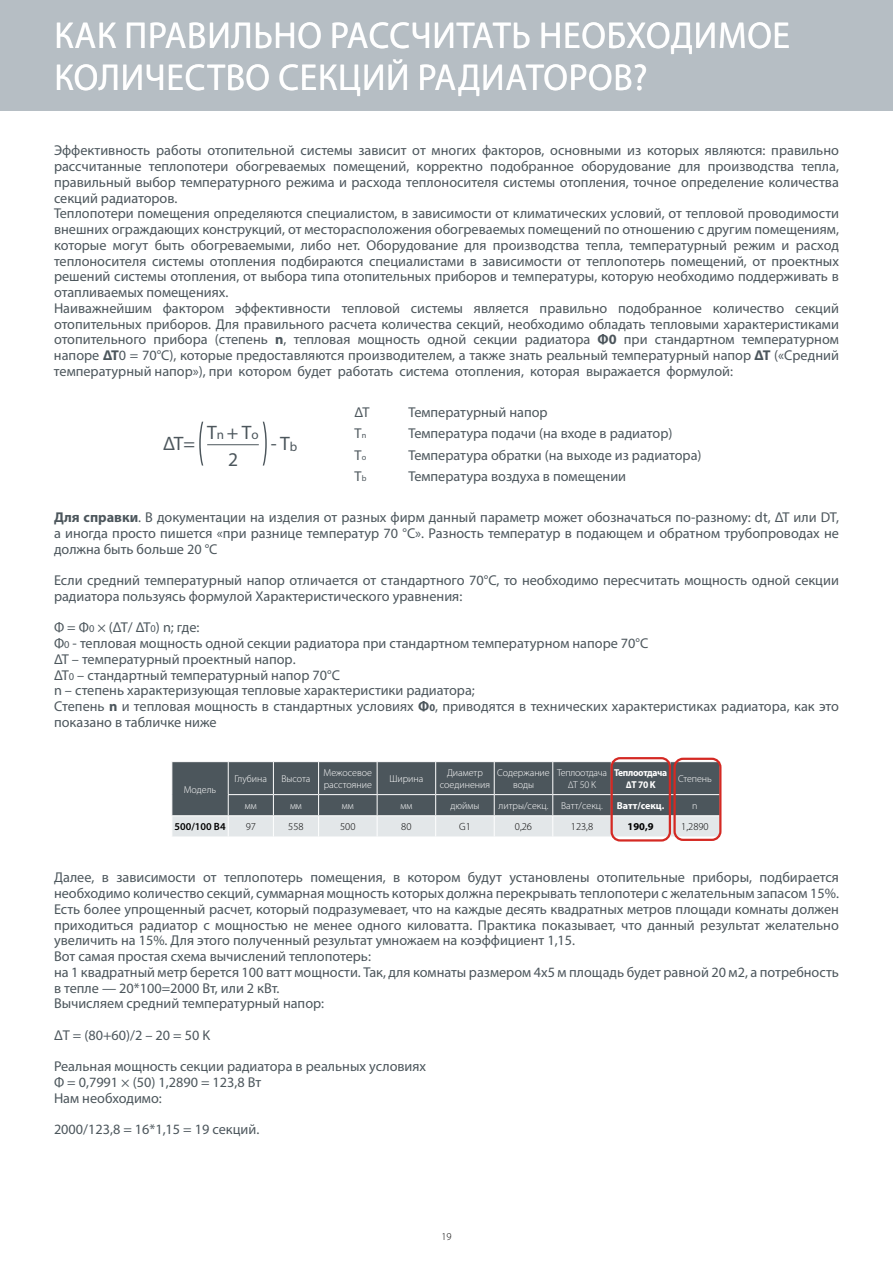
<style>
.page{position:relative;width:893px;height:1263px;background:#fff}
.page>*{position:absolute;margin:0;border:0;box-sizing:border-box;transform-origin:0 0}
.t1{font:37.5px/42px "Myriad Pro";letter-spacing:.02em;color:#fff;scale:.95 1}
.t2{font:19.5px/27px "Myriad Pro";color:#4c565c;text-align:center}
.t3{font:14.25px/15.8px "Myriad Pro";color:#4c565c}
.t4{font:300 10.5px "Myriad Pro";color:#000}
.t5{font:600 10.5px "Myriad Pro";color:#000}
.t6{font:700 10.5px "Myriad Pro";color:#000}
.t7{font:300 10.05px/12px "Myriad Pro";color:#fff;text-align:center}
.t8{font:300 10.05px/12px "Myriad Pro";letter-spacing:-.02em;color:#fff;text-align:center}
.t9{font:700 10.05px/12px "Myriad Pro";letter-spacing:-.03em;color:#fff;text-align:center;scale:.95 1}
.t10{font:700 10.05px "Myriad Pro";color:#fff}
.s1{font-weight:700}
.s2{font-size:13.05px}
.s3{font-size:8.25px}
.s4{font-size:10.5px}
.s5{font-weight:700;font-size:10.5px}
</style>
<div class="page">
<div style="left:0;top:0;width:893px;height:111px;background:#b6bec4"></div>
<svg style="left:199px;top:422px;width:4px;height:43px"></svg>
<hr style="left:207px;top:444px;width:52px;height:1px;background:#4c565c">
<svg style="left:263px;top:422px;width:4px;height:43px"></svg>
<svg style="left:171px;top:762px;width:550px;height:75px;background:#7d8489"></svg>
<div style="left:673px;top:758px;width:48px;height:83px;border:2px solid #d42923;border-radius:9px"></div>
<div style="left:610px;top:757px;width:61px;height:84px;border:2px solid #d42923;border-radius:9px"></div>
<h1 class="t1" style="left:54px;top:14px;width:776px">КАК ПРАВИЛЬНО РАССЧИТАТЬ НЕОБХОДИМОЕ<br>КОЛИЧЕСТВО СЕКЦИЙ РАДИАТОРОВ?</h1>
<p class="t3" style="left:54px;top:142px;width:786px">Эффективность работы отопительной системы зависит от многих факторов, основными из которых являются: правильно рассчитанные теплопотери обогреваемых помещений, корректно подобранное оборудование для производства тепла, правильный выбор температурного режима и расхода теплоносителя системы отопления, точное определение количества секций радиаторов.<br>Теплопотери помещения определяются специалистом, в зависимости от климатических условий, от тепловой проводимости внешних ограждающих конструкций, от месторасположения обогреваемых помещений по отношению с другим помещениям, которые могут быть обогреваемыми, либо нет. Оборудование для производства тепла, температурный режим и расход теплоносителя системы отопления подбираются специалистами в зависимости от теплопотерь помещений, от проектных решений системы отопления, от выбора типа отопительных приборов и температуры, которую необходимо поддерживать в отапливаемых помещениях.<br>Наиважнейшим фактором эффективности тепловой системы является правильно подобранное количество секций отопительных приборов. Для правильного расчета количества секций, необходимо обладать тепловыми характеристиками отопительного прибора (степень <span class="s1">n</span>, тепловая мощность одной секции радиатора <span class="s1">Φ0</span> при стандартном температурном напоре <span class="s1">ΔT</span>0 = 70°С), которые предоставляются производителем, а также знать реальный температурный напор <span class="s1">ΔT</span> («Средний температурный напор»), при котором будет работать система отопления, которая выражается формулой:</p>
<h2 class="t2" style="left:163px;top:429px;width:33px">ΔT=</h2>
<h2 class="t2" style="left:207px;top:418px;width:53px">T<span class="s2">n</span> + T<span class="s2">o<br></span>2</h2>
<h2 class="t2" style="left:271px;top:430px;width:28px">- T<span class="s2">b</span></h2>
<p class="t3" style="left:355px;top:404px;width:16px">ΔT</p>
<p class="t3" style="left:409px;top:404px;width:141px">Температурный напор</p>
<p class="t3" style="left:355px;top:425px;width:13px">T<span class="s3">n</span></p>
<p class="t3" style="left:409px;top:425px;width:265px">Температура подачи (на входе в радиатор)</p>
<p class="t3" style="left:355px;top:447px;width:13px">T<span class="s3">o</span></p>
<p class="t3" style="left:409px;top:447px;width:294px">Температура обратки (на выходе из радиатора)</p>
<p class="t3" style="left:355px;top:468px;width:13px">T<span class="s3">b</span></p>
<p class="t3" style="left:409px;top:468px;width:219px">Температура воздуха в помещении</p>
<p class="t3" style="left:54px;top:509px;width:786px;text-align:justify"><span class="s1">Для справки</span>. В документации на изделия от разных фирм данный параметр может обозначаться по-разному: dt, ΔT или DT, а иногда просто пишется «при разнице температур 70 °С». Разность температур в подающем и обратном трубопроводах не должна быть больше 20 °С</p>
<p class="t3" style="left:54px;top:572px;width:786px">Если средний температурный напор отличается от стандартного 70°С, то необходимо пересчитать мощность одной секции радиатора пользуясь формулой Характеристического уравнения:</p>
<p class="t3" style="left:54px;top:619px;width:786px">Φ = Φ<span class="s4">0</span> × (ΔT/ ΔT<span class="s4">0</span>) n; где:<br>Φ<span class="s4">0</span> - тепловая мощность одной секции радиатора при стандартном температурном напоре 70°С<br>ΔT – температурный проектный напор.<br>ΔT<span class="s4">0</span> – стандартный температурный напор 70°С<br>n – степень характеризующая тепловые характеристики радиатора;<br>Cтепень <span class="s1">n</span> и тепловая мощность в стандартных условиях <span class="s1">Φ</span><span class="s5">0</span>, приводятся в технических характеристиках радиатора, как это показано в табличке ниже</p>
<p class="t7" style="left:184px;top:783px;width:34px">Модель</p>
<p class="t7" style="left:235px;top:773px;width:34px">Глубина</p>
<p class="t7" style="left:281px;top:773px;width:31px">Высота</p>
<p class="t7" style="left:324px;top:767px;width:50px;text-align:left">Межосевое расстояние</p>
<p class="t7" style="left:389px;top:773px;width:36px">Ширина</p>
<p class="t7" style="left:440px;top:767px;width:52px">Диаметр соединения</p>
<p class="t7" style="left:497px;top:767px;width:54px">Содержание воды</p>
<p class="t8" style="left:557px;top:767px;width:51px">Теплоотдача ∆T 50 K</p>
<p class="t9" style="left:614px;top:766px;width:57px">Теплоотдача ∆T 70 K</p>
<p class="t7" style="left:678px;top:773px;width:35px">Степень</p>
<p class="t7" style="left:245px;top:800px;width:13px">мм</p>
<p class="t7" style="left:290px;top:800px;width:13px">мм</p>
<p class="t7" style="left:342px;top:800px;width:13px">мм</p>
<p class="t7" style="left:400px;top:800px;width:13px">мм</p>
<p class="t7" style="left:450px;top:800px;width:30px">дюймы</p>
<p class="t7" style="left:499px;top:800px;width:51px">литры/секц.</p>
<p class="t7" style="left:561px;top:800px;width:43px">Ватт/секц.</p>
<p class="t10" style="left:617px;top:799px;width:49px">Ватт/секц.</p>
<p class="t7" style="left:692px;top:800px;width:7px">n</p>
<p class="t5" style="left:174px;top:820px;width:53px">500/100 B4</p>
<p class="t4" style="left:246px;top:821px;width:12px">97</p>
<p class="t4" style="left:288px;top:821px;width:17px">558</p>
<p class="t4" style="left:340px;top:821px;width:17px">500</p>
<p class="t4" style="left:401px;top:821px;width:12px">80</p>
<p class="t4" style="left:459px;top:821px;width:13px">G1</p>
<p class="t4" style="left:515px;top:821px;width:19px">0,26</p>
<p class="t4" style="left:571px;top:821px;width:24px">123,8</p>
<p class="t6" style="left:628px;top:820px;width:28px">190,9</p>
<p class="t4" style="left:681px;top:821px;width:29px">1,2890</p>
<p class="t3" style="left:54px;top:869px;width:786px">Далее, в зависимости от теплопотерь помещения, в котором будут установлены отопительные приборы, подбирается необходимо количество секций, суммарная мощность которых должна перекрывать теплопотери с желательным запасом 15%.<br>Есть более упрощенный расчет, который подразумевает, что на каждые десять квадратных метров площади комнаты должен приходиться радиатор с мощностью не менее одного киловатта. Практика показывает, что данный результат желательно увеличить на 15%. Для этого полученный результат умножаем на коэффициент 1,15.<br>Вот самая простая схема вычислений теплопотерь:<br>на 1 квадратный метр берется 100 ватт мощности. Так, для комнаты размером 4х5 м площадь будет равной 20 м2, а потребность в тепле — 20*100=2000 Вт, или 2 кВт.<br>Вычисляем средний температурный напор:</p>
<p class="t3" style="left:54px;top:1027px;width:158px">ΔТ = (80+60)/2 – 20 = 50 K</p>
<p class="t3" style="left:54px;top:1058px;width:374px">Реальная мощность секции радиатора в реальных условиях<br>Φ = 0,7991 × (50) 1,2890 = 123,8 Вт<br>Нам необходимо:</p>
<p class="t3" style="left:54px;top:1121px;width:207px">2000/123,8 = 16*1,15 = 19 секций.</p>
<p class="t4" style="left:441px;top:1231px;width:12px">19</p>
</div>
